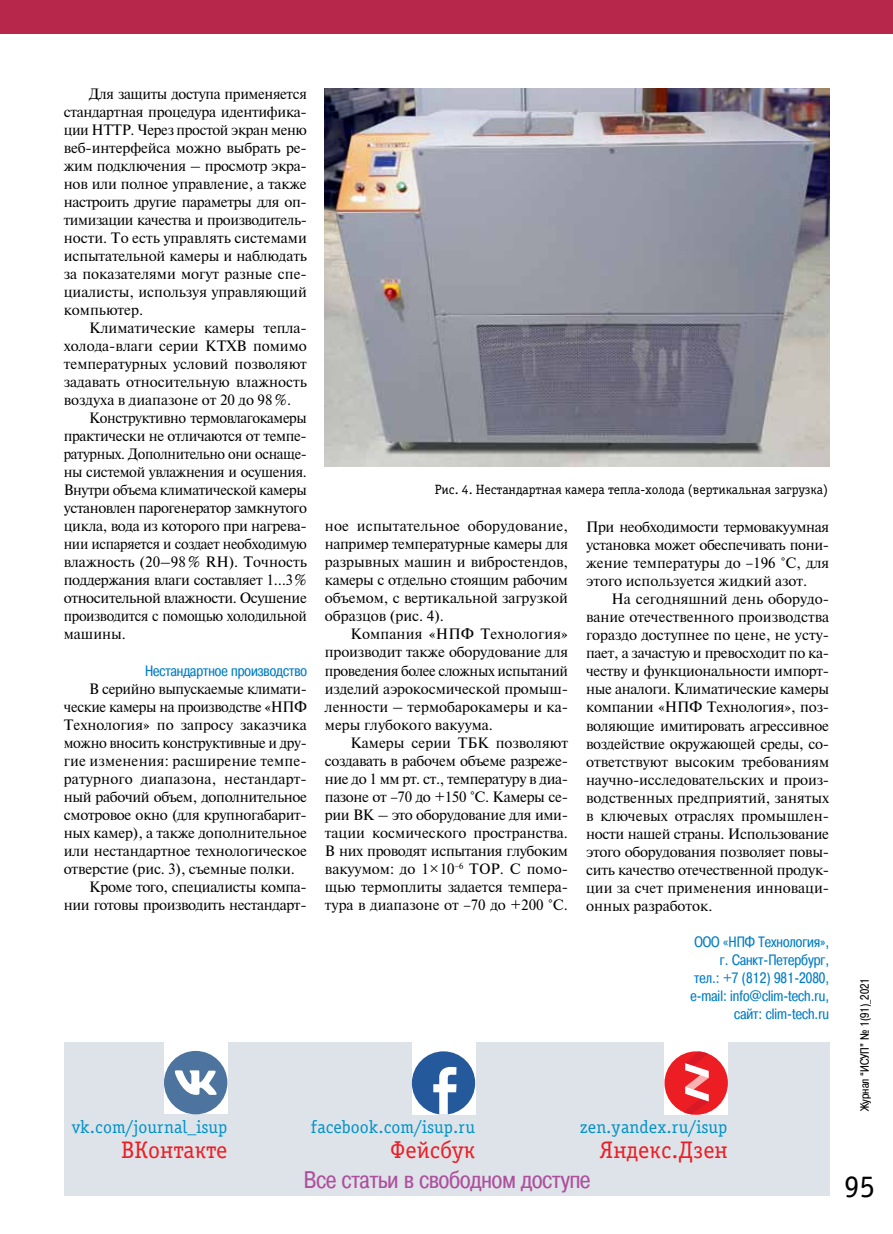
<style>
.page{position:relative;width:893px;height:1234px;background:#fff}
.page>*{position:absolute;margin:0;border:0;box-sizing:border-box;transform-origin:0 0}
.t1{font:31.5px "Officina Serif Book C";color:#000}
.t2{font:24px "Officina Serif Book C";color:#ed1d24}
.t3{font:24px "Pragmatica Cond C";color:#ae4f9e}
.t4{font:18px "Officina Serif Book C";color:#0092c8}
.t5{font:15px/18px "Newton";color:#000;text-align:justify}
.t6{font:15px/18px "Newton";color:#000;text-align:justify;scale:.96 1}
.t7{font:15px "Newton";letter-spacing:-.025em;color:#000}
.t8{font:15px/18px "Pragmatica Cond C";color:#007dc5;text-align:right}
.t9{font:15px "Newton";letter-spacing:-.02em;color:#000}
.t10{font:13.5px "Officina Serif Book C";color:#000}
.t11{font:12px "Pragmatica Cond C";color:#000}
</style>
<div class="page">
<div style="left:0;top:0;width:893px;height:34px;background:#b7274c"></div>
<img style="left:325px;top:88px;width:504px;height:379px">
<div style="left:64px;top:1041px;width:766px;height:154px;background:#dde3e8"></div>
<div style="left:412px;top:1038px;width:63px;height:76px;background:#fff"></div>
<div style="left:412px;top:1051px;width:63px;height:63px;background:#245a9c;border-radius:50%"></div>
<svg style="left:433px;top:1066px;width:24px;height:48px"></svg>
<div style="left:164px;top:1036px;width:63px;height:77px;background:#fff"></div>
<div style="left:164px;top:1050px;width:63px;height:64px;background:#4c749e;border-radius:50%"></div>
<svg style="left:175px;top:1070px;width:42px;height:24px"></svg>
<div style="left:664px;top:1037px;width:64px;height:77px;background:#fff"></div>
<div style="left:664px;top:1051px;width:64px;height:63px;background:#ed1d24;border-radius:50%"></div>
<svg style="left:683px;top:1051px;width:26px;height:63px"></svg>
<p class="t5" style="left:64px;top:84px;width:245px;text-indent:26px">Для защиты доступа применяется стандартная процедура идентифика&shy;ции HTTP. Через простой экран меню веб-интерфейса можно выбрать ре&shy;жим подключения – просмотр экра&shy;нов или полное управление, а также настроить другие параметры для оп&shy;тимизации качества и производитель&shy;ности. То есть управлять системами испытательной камеры и наблюдать за показателями могут разные спе&shy;циалисты, используя управляющий компьютер.</p>
<p class="t5" style="left:64px;top:318px;width:245px;text-indent:26px">Климатические камеры тепла&shy;холода-влаги серии КТХВ помимо температурных условий позволяют задавать относительную влажность воздуха в диапазоне от 20 до 98%.</p>
<p class="t6" style="left:64px;top:408px;width:255px;text-indent:26px">Конструктивно термовлагокамеры практически не отличаются от темпе&shy;ратурных. Дополнительно они оснаще&shy;ны системой увлажнения и осушения.<br>Внутри объема климатической камеры установлен парогенератор замкнутого цикла, вода из которого при нагрева&shy;нии испаряется и создает необходимую влажность (20–98% RH). Точность поддержания влаги составляет 1…3% относительной влажности. Осушение производится с помощью холодильной машины.</p>
<p class="t8" style="left:145px;top:661px;width:163px">Нестандартное производство</p>
<p class="t7" style="left:89px;top:677px;width:219px">В серийно выпускаемые климати-</p>
<p class="t7" style="left:64px;top:695px;width:245px">ческие камеры на производстве «НПФ</p>
<p class="t5" style="left:64px;top:714px;width:245px">Технология» по запросу заказчика</p>
<p class="t7" style="left:64px;top:731px;width:245px">можно вносить конструктивные и дру-</p>
<p class="t5" style="left:64px;top:750px;width:245px">гие изменения: расширение темпе-</p>
<p class="t5" style="left:64px;top:768px;width:245px">ратурного диапазона, нестандарт-</p>
<p class="t7" style="left:64px;top:785px;width:245px">ный рабочий объем, дополнительное</p>
<p class="t9" style="left:64px;top:803px;width:245px">смотровое окно (для крупногабарит-</p>
<p class="t5" style="left:64px;top:822px;width:245px">ных камер), а также дополнительное</p>
<p class="t5" style="left:64px;top:840px;width:245px">или нестандартное технологическое</p>
<p class="t5" style="left:64px;top:858px;width:233px">отверстие (рис. 3), съемные полки.</p>
<p class="t7" style="left:89px;top:875px;width:219px">Кроме того, специалисты компа-</p>
<p class="t7" style="left:64px;top:893px;width:245px">нии готовы производить нестандарт-</p>
<p class="t10" style="left:435px;top:482px;width:395px">Рис. 4. Нестандартная камера тепла-холода (вертикальная загрузка)</p>
<p class="t5" style="left:325px;top:516px;width:245px">ное испытательное оборудование, например температурные камеры для разрывных машин и вибростендов, камеры с отдельно стоящим рабочим объемом, с вертикальной загрузкой образцов (рис. 4).</p>
<p class="t5" style="left:325px;top:624px;width:245px;text-indent:26px">Компания «НПФ Технология» производит также оборудование для проведения более сложных испытаний изделий аэрокосмической промыш&shy;ленности – термобарокамеры и ка&shy;меры глубокого вакуума.</p>
<p class="t5" style="left:325px;top:732px;width:245px;text-indent:26px">Камеры серии ТБК позволяют создавать в рабочем объеме разреже&shy;ние до 1 мм рт. ст., температуру в диа&shy;пазоне от –70 до +150 °C. Камеры се&shy;рии ВК – это оборудование для ими&shy;тации космического пространства.<br>В них проводят испытания глубоким вакуумом: до 1×10<sup>–6</sup> ТОР. С помо&shy;щью термоплиты задается темпера&shy;тура в диапазоне от –70 до +200 °C.</p>
<p class="t5" style="left:586px;top:517px;width:245px">При необходимости термовакуумная установка может обеспечивать пони&shy;жение температуры до –196 °C, для этого используется жидкий азот.</p>
<p class="t5" style="left:586px;top:589px;width:245px;text-indent:26px">На сегодняшний день оборудо&shy;вание отечественного производства гораздо доступнее по цене, не усту&shy;пает, а зачастую и превосходит по ка&shy;честву и функциональности импорт&shy;ные аналоги. Климатические камеры компании «НПФ Технология», поз&shy;воляющие имитировать агрессивное воздействие окружающей среды, со&shy;ответствуют высоким требованиям научно-исследовательских и произ&shy;водственных предприятий , занятых в ключевых отраслях промышлен&shy;ности нашей страны. Использование этого оборудования позволяет повы&shy;сить качество отечественной продук&shy;ции за счет применения инноваци&shy;онных разработок.</p>
<p class="t8" style="left:690px;top:932px;width:140px">ООО «НПФ Технология», г. Санкт-Петербург,<br>тел.: +7 (812) 981‑2080, e‑mail: info@clim-tech.ru, сайт: clim-tech.ru</p>
<p class="t4" style="left:72px;top:1116px;width:157px">vk.com/journal_isup</p>
<h2 class="t2" style="left:121px;top:1136px;width:108px">ВКонтакте</h2>
<p class="t4" style="left:580px;top:1116px;width:149px">zen.yandex.ru/isup</p>
<h2 class="t3" style="left:304px;top:1166px;width:288px">Все статьи в свободном доступе</h2>
<p class="t4" style="left:311px;top:1116px;width:166px">facebook.com/isup.ru</p>
<h2 class="t2" style="left:390px;top:1136px;width:87px">Фейсбук</h2>
<h2 class="t2" style="left:600px;top:1136px;width:129px">Яндекс.Дзен</h2>
<p class="t11" style="left:858px;top:1110px;width:135px;rotate:-90deg">Журнал “ИСУП” № 1(91)_2021</p>
<h1 class="t1" style="left:844px;top:1168px;width:33px">95</h1>
</div>
